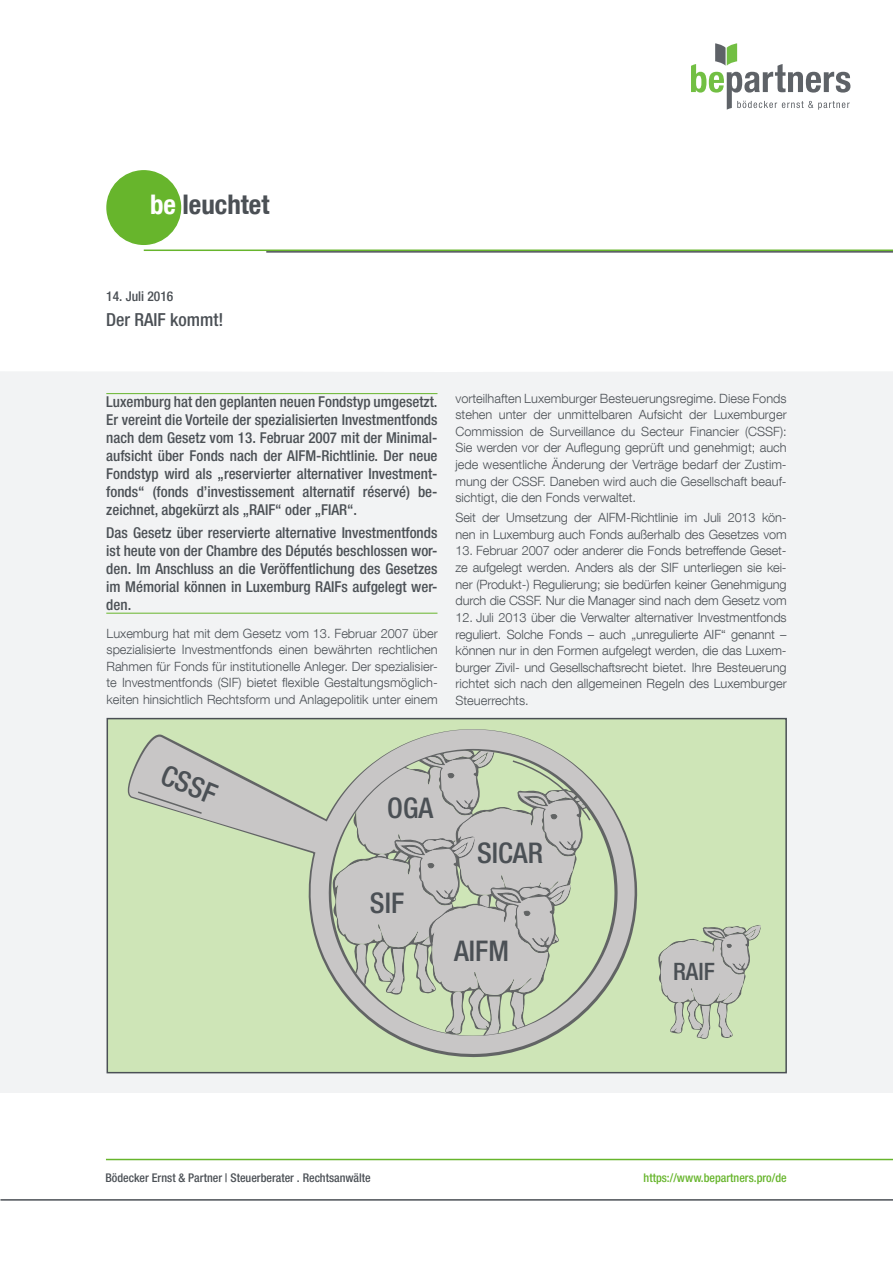
<style>
.page{position:relative;width:893px;height:1263px;background:#fff}
.page>*{position:absolute;margin:0;border:0;box-sizing:border-box;transform-origin:0 0}
.Zusammenfassung{font:500 condensed 28.5px "Helvetica Neue LT Com";color:#4b5055}
.t1{font:700 condensed 27px "Helvetica Neue LT Com";color:#4b5055}
.Zusammenfassung-2{font:500 condensed 24px "Helvetica Neue LT Com";color:#4b5055}
.t2{font:500 condensed 18px "Helvetica Neue LT Com";color:#4b5055}
.Zusammenfassung-3{font:500 condensed 15px/18px "Helvetica Neue LT Com";color:#4b5055;text-align:justify}
.t3{font:500 condensed 13.5px "Helvetica Neue LT Com";color:#4b5055}
.bepartners_standard{font:300 12.75px/16.6px "Helvetica Neue LT Com";color:#4b5055;text-align:justify}
.t4{font:500 condensed 12px "Helvetica Neue LT Com";color:#4b5055}
.t5{font:500 condensed 12px "Helvetica Neue LT Com";color:#67b52c}
.s1{color:#fff}
</style>
<div class="page">
<div style="left:0;top:372px;width:893px;height:721px;background:#f2f3f4"></div>
<div style="left:107px;top:171px;width:73px;height:73px;background:#67b52c;border-radius:50%"></div>
<div style="left:106px;top:170px;width:75px;height:75px;border:2px solid #67b52c;border-radius:50%"></div>
<hr style="left:144px;top:249px;width:749px;height:2px;background:#67b52c">
<hr style="left:266px;top:251px;width:627px;height:2px;background:#4b5055">
<hr style="left:106px;top:1159px;width:787px;height:1px;background:#67b52c">
<hr style="left:0;top:1199px;width:893px;height:1px;background:#4b5055">
<svg style="left:691px;top:43px;width:159px;height:67px"></svg>
<hr style="left:106px;top:613px;width:331px;height:1px;background:#67b52c">
<hr style="left:106px;top:393px;width:331px;height:1px;background:#67b52c">
<div style="left:107px;top:718px;width:680px;height:355px;background:#cee5b7;border:2px solid #4b5055"></div>
<svg style="left:658px;top:925px;width:103px;height:114px"></svg>
<svg style="left:128px;top:729px;width:509px;height:328px"></svg>
<svg style="left:329px;top:749px;width:289px;height:287px"></svg>
<svg style="left:333px;top:746px;width:265px;height:298px"></svg>
<svg style="left:136px;top:790px;width:67px;height:25px"></svg>
<h2 class="t1" style="left:150px;top:188px;width:121px"><span class="s1">be</span> leuchtet</h2>
<p class="t3" style="left:106px;top:288px;width:69px">14. Juli 2016</p>
<p class="t2" style="left:106px;top:309px;width:119px">Der RAIF kommt!</p>
<p class="Zusammenfassung-3" style="left:106px;top:393px;width:333px">Luxemburg hat den geplanten neuen Fondstyp umgesetzt.<br>Er vereint die Vorteile der spezialisierten Investmentfonds nach dem Gesetz vom 13. Februar 2007 mit der Minimal&shy;aufsicht über Fonds nach der AIFM-Richtlinie. Der neue Fondstyp wird als „reservierter alternativer Investment&shy;fonds“ (fonds d’investissement alternatif réservé) be&shy;zeichnet, abgekürzt als „RAIF“ oder „FIAR“.</p>
<p class="Zusammenfassung-3" style="left:106px;top:523px;width:333px">Das Gesetz über reservierte alternative Investmentfonds ist heute von der Chambre des Députés beschlossen wor&shy;den. Im Anschluss an die Veröffentlichung des Gesetzes im Mémorial können in Luxemburg RAIFs aufgelegt wer&shy;den.</p>
<p class="bepartners_standard" style="left:107px;top:624px;width:333px">Luxemburg hat mit dem Gesetz vom 13. Februar 2007 über spezialisierte Investmentfonds einen bewährten rechtlichen Rahmen für Fonds für institutionelle Anleger. Der spezialisier&shy;te Investmentfonds (SIF) bietet flexible Gestaltungsmöglich&shy;keiten hinsichtlich Rechtsform und Anlagepolitik unter einem</p>
<p class="bepartners_standard" style="left:455px;top:389px;width:333px">vorteilhaften Luxemburger Besteuerungsregime. Diese Fonds stehen unter der unmittelbaren Aufsicht der Luxemburger Commission de Surveillance du Secteur Financier (CSSF):<br>Sie werden vor der Auflegung geprüft und genehmigt; auch jede wesentliche Änderung der Verträge bedarf der Zustim&shy;mung der CSSF. Daneben wird auch die Gesellschaft beauf&shy;sichtigt, die den Fonds verwaltet.</p>
<p class="bepartners_standard" style="left:455px;top:509px;width:333px">Seit der Umsetzung der AIFM-Richtlinie im Juli 2013 kön&shy;nen in Luxemburg auch Fonds außerhalb des Gesetzes vom</p>
<p class="bepartners_standard" style="left:455px;top:542px;width:333px">13. Februar 2007 oder anderer die Fonds betreffende Geset&shy;ze aufgelegt werden. Anders als der SIF unterliegen sie kei&shy;ner (Produkt-) Regulierung; sie bedürfen keiner Genehmigung durch die CSSF. Nur die Manager sind nach dem Gesetz vom</p>
<p class="bepartners_standard" style="left:455px;top:609px;width:333px">12. Juli 2013 über die Verwalter alternativer Investmentfonds reguliert. Solche Fonds – auch „unregulierte AIF“ genannt – können nur in den Formen aufgelegt werden, die das Luxem&shy;burger Zivil- und Gesellschaftsrecht bietet. Ihre Besteuerung richtet sich nach den allgemeinen Regeln des Luxemburger Steuerrechts.</p>
<p class="Zusammenfassung" style="left:169px;top:758px;width:59px;rotate:22deg">CSSF</p>
<p class="Zusammenfassung" style="left:387px;top:791px;width:47px">OGA</p>
<p class="Zusammenfassung" style="left:370px;top:885px;width:36px">SIF</p>
<p class="Zusammenfassung" style="left:477px;top:836px;width:68px">SICAR</p>
<p class="Zusammenfassung" style="left:454px;top:934px;width:56px">AIFM</p>
<p class="Zusammenfassung-2" style="left:673px;top:957px;width:43px">RAIF</p>
<p class="t4" style="left:105px;top:1170px;width:267px">Bödecker Ernst &amp; Partner | Steuerberater . Rechtsanwälte</p>
<p class="t5" style="left:644px;top:1170px;width:145px">https://www.bepartners.pro/de</p>
</div>
